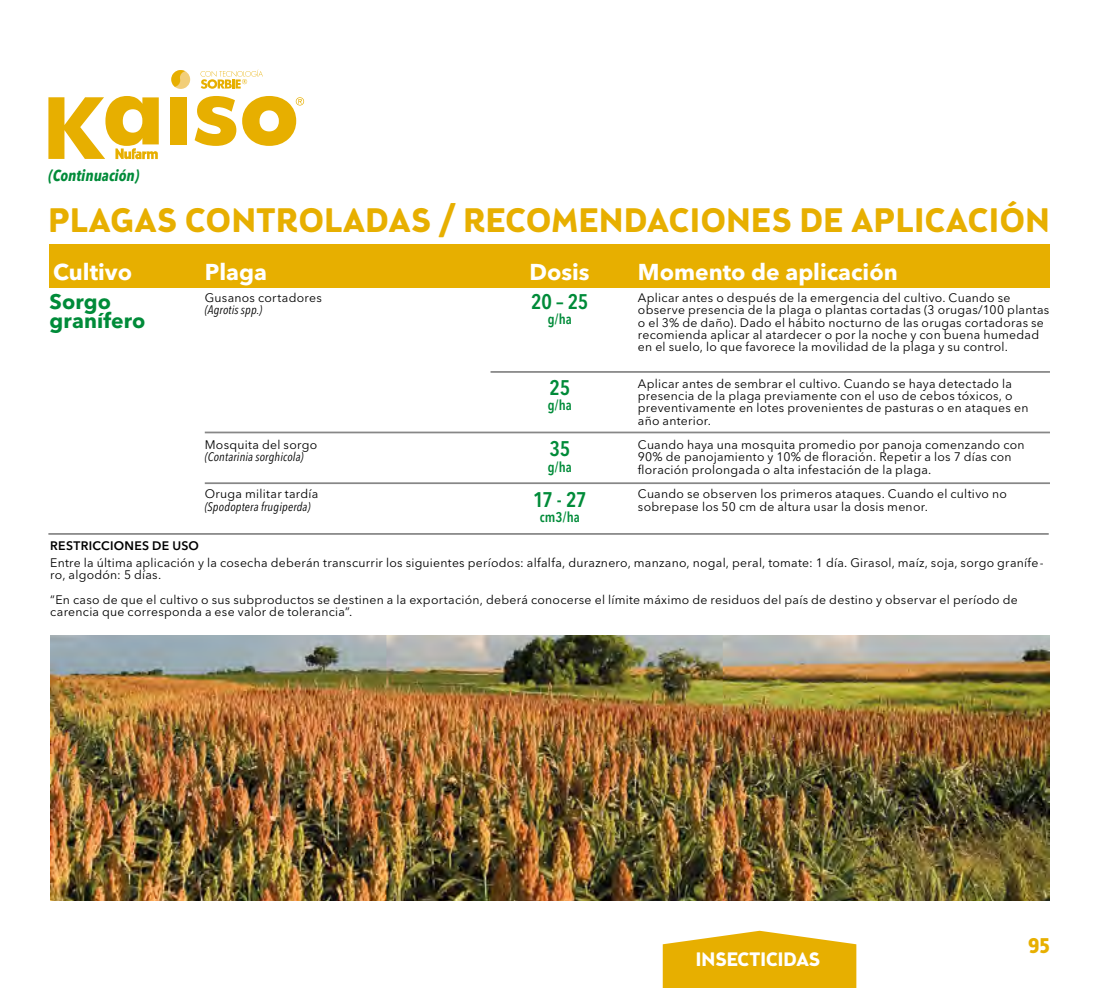
<style>
.page{position:relative;width:1117px;height:988px;background:#fff}
.page>*{position:absolute;margin:0;border:0;box-sizing:border-box;transform-origin:0 0}
.t1{font:700 33.6px "Brooklyn Samuels Five";letter-spacing:.02em;color:#e7af00}
.t2{font:700 22.75px "Avenir Next LT Pro";color:#fff}
.t3{font:700 21px/19.2px "Avenir Next LT Pro";letter-spacing:.005em;color:#008b39}
.t4{font:600 condensed 21px "Avenir Next LT Pro";letter-spacing:-.015em;color:#008b39}
.t5{font:700 21px "Brooklyn Samuels Five";color:#e7af00}
.t6{font:700 19.25px "Brooklyn Samuels Five";color:#fff}
.t7{font:italic 700 condensed 15.75px "Avenir Next LT Pro";color:#008b39}
.t8{font:600 condensed 14px "Avenir Next LT Pro";letter-spacing:.01em;color:#008b39}
.t9{font:12.25px/12.2px "Avenir Next LT Pro";letter-spacing:.02em;color:#000}
.t10{font:italic condensed 12.25px "Avenir Next LT Pro";letter-spacing:.015em;color:#000}
.t11{font:600 12.25px "Avenir Next LT Pro";letter-spacing:.025em;color:#000}
</style>
<div class="page">
<div style="left:50px;top:244px;width:999px;height:43px;background:#e7af00"></div>
<hr style="left:205px;top:431px;width:844px;height:2px;background:#878787">
<hr style="left:205px;top:482px;width:844px;height:2px;background:#878787">
<hr style="left:490px;top:371px;width:559px;height:1px;background:#878787">
<hr style="left:48px;top:533px;width:1000px;height:1px;background:#878787">
<img style="left:50px;top:635px;width:999px;height:265px">
<svg style="left:662px;top:930px;width:194px;height:57px;background:#eaba23"></svg>
<svg style="left:171px;top:70px;width:19px;height:19px"></svg>
<svg style="left:171px;top:70px;width:14px;height:17px"></svg>
<svg style="left:48px;top:96px;width:111px;height:63px"></svg>
<div style="left:170px;top:97px;width:17px;height:47px;background:#e7af00"></div>
<svg style="left:194px;top:96px;width:42px;height:50px"></svg>
<svg style="left:200px;top:69px;width:63px;height:20px"></svg>
<svg style="left:242px;top:96px;width:62px;height:50px"></svg>
<p class="t7" style="left:48px;top:166px;width:92px">(Continuación)</p>
<h1 class="t1" style="left:48px;top:201px;width:1002px">PLAGAS CONTROLADAS / RECOMENDACIONES DE APLICACIÓN</h1>
<h2 class="t2" style="left:53px;top:258px;width:81px">Cultivo</h2>
<h2 class="t2" style="left:205px;top:258px;width:64px">Plaga</h2>
<h2 class="t2" style="left:529px;top:258px;width:62px">Dosis</h2>
<h2 class="t2" style="left:637px;top:258px;width:261px">Momento de aplicación</h2>
<h3 class="t3" style="left:50px;top:291px;width:97px">Sorgo granífero</h3>
<h3 class="t4" style="left:531px;top:288px;width:59px">20 – 25</h3>
<p class="t9" style="left:205px;top:291px;width:118px">Gusanos cortadores</p>
<p class="t10" style="left:205px;top:302px;width:59px">(Agrotis spp.)</p>
<p class="t9" style="left:637px;top:291px;width:413px">Aplicar antes o después de la emergencia del cultivo. Cuando se observe presencia de la plaga o plantas cortadas (3 orugas/100 plantas o el 3% de daño). Dado el hábito nocturno de las orugas cortadoras se recomienda aplicar al atardecer o por la noche y con buena humedad en el suelo, lo que favorece la movilidad de la plaga y su control.</p>
<p class="t9" style="left:637px;top:377px;width:392px">Aplicar antes de sembrar el cultivo. Cuando se haya detectado la presencia de la plaga previamente con el uso de cebos tóxicos, o preventivamente en lotes provenientes de pasturas o en ataques en año anterior.</p>
<p class="t9" style="left:637px;top:438px;width:388px">Cuando haya una mosquita promedio por panoja comenzando con<br>90% de panojamiento y 10% de floración. Repetir a los 7 días con floración prolongada o alta infestación de la plaga.</p>
<p class="t9" style="left:637px;top:487px;width:370px">Cuando se observen los primeros ataques. Cuando el cultivo no sobrepase los 50 cm de altura usar la dosis menor.</p>
<p class="t8" style="left:547px;top:311px;width:26px">g/ha</p>
<h3 class="t4" style="left:549px;top:374px;width:22px">25</h3>
<p class="t8" style="left:547px;top:397px;width:26px">g/ha</p>
<h3 class="t4" style="left:549px;top:435px;width:22px">35</h3>
<p class="t8" style="left:547px;top:458px;width:26px">g/ha</p>
<h3 class="t4" style="left:533px;top:486px;width:55px">17 - 27</h3>
<p class="t8" style="left:539px;top:509px;width:42px">cm3/ha</p>
<p class="t9" style="left:205px;top:438px;width:114px">Mosquita del sorgo</p>
<p class="t10" style="left:205px;top:449px;width:100px">(Contarinia sorghicola)</p>
<p class="t9" style="left:205px;top:487px;width:115px">Oruga militar tardía</p>
<p class="t10" style="left:205px;top:498px;width:107px">(Spodoptera frugiperda)</p>
<p class="t11" style="left:50px;top:538px;width:150px">RESTRICCIONES DE USO</p>
<p class="t9" style="left:50px;top:556px;width:994px">Entre la última aplicación y la cosecha deberán transcurrir los siguientes períodos: alfalfa, duraznero, manzano, nogal, peral, tomate: 1 día. Girasol, maíz, soja, sorgo granífe&shy;ro, algodón: 5 días.</p>
<p class="t9" style="left:50px;top:593px;width:968px">“En caso de que el cultivo o sus subproductos se destinen a la exportación, deberá conocerse el límite máximo de residuos del país de destino y observar el período de carencia que corresponda a ese valor de tolerancia”.</p>
<h3 class="t6" style="left:695px;top:948px;width:126px">INSECTICIDAS</h3>
<h3 class="t5" style="left:1027px;top:933px;width:23px">95</h3>
</div>
